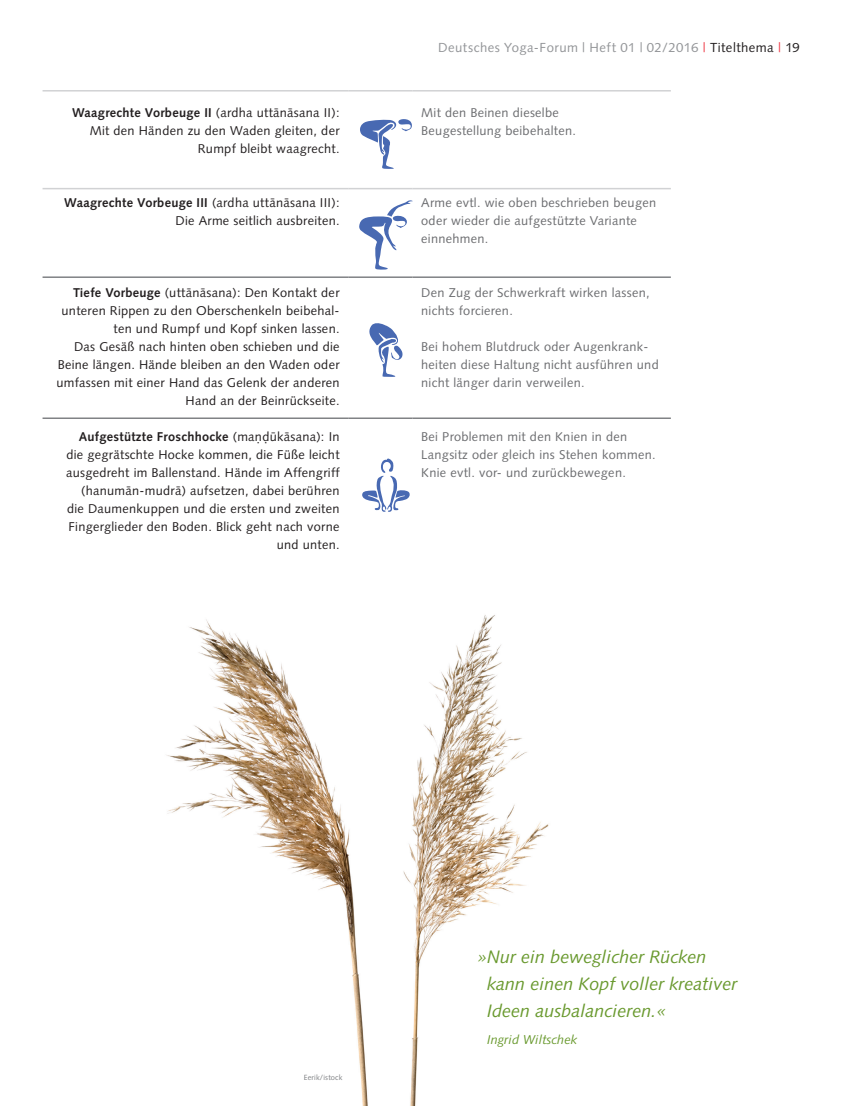
<style>
.page{position:relative;width:851px;height:1106px;background:#fff}
.page>*{position:absolute;margin:0;border:0;box-sizing:border-box;transform-origin:0 0}
.t1{font:italic 18px/27px "Syntax BDYOT";color:#69992e}
.t2{font:13.2px "Syntax BDYOT";letter-spacing:.035em;color:#939598}
.t3{font:12.75px/18px "Syntax BDYOT";letter-spacing:.025em;color:#231f20;text-align:right}
.t4{font:12.75px/18px "Syntax BDYOT";letter-spacing:.025em;color:#6c6d70}
.t5{font:italic 12.75px "Syntax BDYOT";color:#69992e}
.t6{font:7.5px "Syntax BDYOT";letter-spacing:.02em;color:#808285}
.s1{color:#ee3d49}
.s2{color:#231f20}
.s3{font-weight:700}
</style>
<div class="page">
<hr style="left:43px;top:90px;width:305px;height:2px;background:#d1d2d4">
<hr style="left:348px;top:90px;width:64px;height:2px;background:#d1d2d4">
<hr style="left:412px;top:90px;width:258px;height:2px;background:#d1d2d4">
<hr style="left:43px;top:188px;width:305px;height:1px;background:#d1d2d4">
<hr style="left:348px;top:188px;width:64px;height:1px;background:#d1d2d4">
<hr style="left:412px;top:188px;width:258px;height:1px;background:#d1d2d4">
<hr style="left:43px;top:276px;width:305px;height:2px;background:#808285">
<hr style="left:348px;top:276px;width:64px;height:2px;background:#808285">
<hr style="left:412px;top:276px;width:258px;height:2px;background:#808285">
<hr style="left:43px;top:417px;width:305px;height:2px;background:#808285">
<hr style="left:348px;top:417px;width:64px;height:2px;background:#808285">
<hr style="left:412px;top:417px;width:258px;height:2px;background:#808285">
<img style="left:167px;top:615px;width:382px;height:491px">
<svg style="left:360px;top:119px;width:52px;height:50px"></svg>
<svg style="left:359px;top:200px;width:54px;height:70px"></svg>
<svg style="left:369px;top:323px;width:34px;height:54px"></svg>
<svg style="left:362px;top:458px;width:48px;height:54px"></svg>
<p class="t2" style="left:438px;top:40px;width:363px">Deutsches Yoga-Forum | Heft 01 | 02/2016 <span class="s1">|</span> <span class="s2">Titelthema</span> <span class="s1">|</span> <span class="s2">19</span></p>
<p class="t3" style="left:72px;top:104px;width:269px"><span class="s3">Waagrechte Vorbeuge II</span> (ardha uttānāsana II):<br>Mit den Händen zu den Waden gleiten, der<br>Rumpf bleibt waagrecht.</p>
<p class="t4" style="left:421px;top:104px;width:156px">Mit den Beinen dieselbe<br>Beugestellung beibehalten.</p>
<p class="t3" style="left:64px;top:194px;width:277px"><span class="s3">Waagrechte Vorbeuge III</span> (ardha uttānāsana III):<br>Die Arme seitlich ausbreiten.</p>
<p class="t4" style="left:421px;top:194px;width:236px">Arme evtl. wie oben beschrieben beugen oder wieder die aufgestützte Variante einnehmen.</p>
<p class="t3" style="left:56px;top:284px;width:285px"><span class="s3">Tiefe Vorbeuge</span> (uttānāsana): Den Kontakt der unteren Rippen zu den Oberschenkeln beibehal&shy;ten und Rumpf und Kopf sinken lassen.<br>Das Gesäß nach hinten oben schieben und die Beine längen. Hände bleiben an den Waden oder umfassen mit einer Hand das Gelenk der anderen Hand an der Beinrückseite.</p>
<p class="t4" style="left:421px;top:284px;width:230px">Den Zug der Schwerkraft wirken lassen, nichts forcieren.</p>
<p class="t4" style="left:421px;top:338px;width:239px">Bei hohem Blutdruck oder Augenkrank&shy;heiten diese Haltung nicht ausführen und nicht länger darin verweilen.</p>
<p class="t3" style="left:66px;top:428px;width:275px"><span class="s3">Aufgestützte Froschhocke</span> (maṇḍūkāsana): In die gegrätschte Hocke kommen, die Füße leicht ausgedreht im Ballenstand. Hände im Affengriff (hanumān-mudrā) aufsetzen, dabei berühren die Daumenkuppen und die ersten und zweiten Fingerglieder den Boden. Blick geht nach vorne und unten.</p>
<p class="t4" style="left:421px;top:428px;width:236px">Bei Problemen mit den Knien in den<br>Langsitz oder gleich ins Stehen kommen.<br>Knie evtl. vor- und zurückbewegen.</p>
<p class="t6" style="left:304px;top:1073px;width:40px">Eerik/istock</p>
<h1 class="t1" style="left:487px;top:943px;width:252px;text-indent:-10px">»Nur ein beweglicher Rücken kann einen Kopf voller kreativer<br>Ideen ausbalancieren.«</h1>
<p class="t5" style="left:487px;top:1032px;width:91px">Ingrid Wiltschek</p>
</div>
